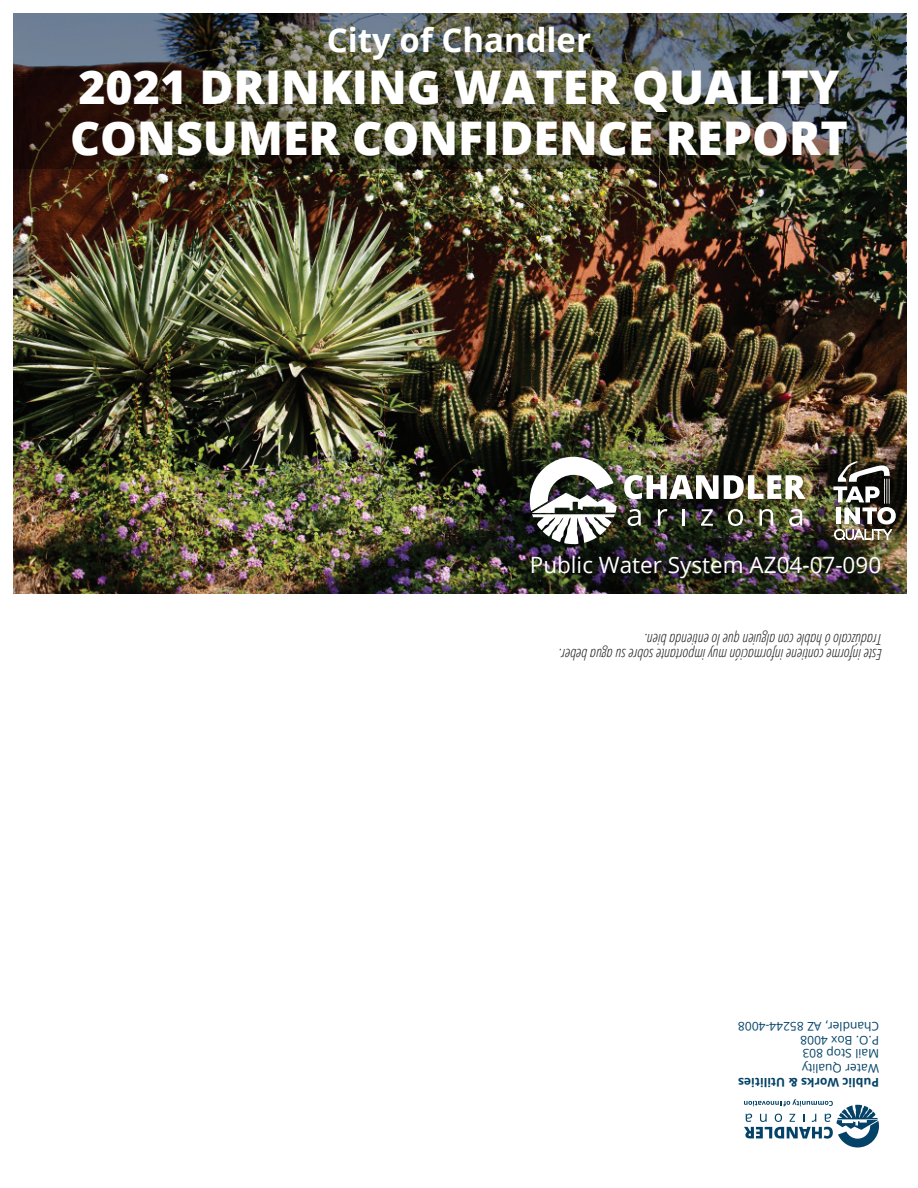
<style>
.page{position:relative;width:918px;height:1188px;background:#fff}
.page>*{position:absolute;margin:0;border:0;box-sizing:border-box;transform-origin:0 0}
.t1{font:800 46.5px/51px "Open Sans";color:#fff}
.t2{font:700 33px "Open Sans";color:#fff}
.t3{font:22.5px "Open Sans";color:#fff}
.t4{font:italic 300 15px/15px "Open Sans Condensed";color:#231f20}
.t5{font:12px/15px "Open Sans";color:#044267}
.t6{font:700 12px "Open Sans";color:#044267}
</style>
<div class="page">
<svg style="left:744px;top:1099px;width:135px;height:48px"></svg>
<img style="left:14px;top:14px;width:892px;height:580px">
<img style="left:833px;top:461px;width:63px;height:79px">
<img style="left:530px;top:457px;width:87px;height:87px">
<img style="left:624px;top:475px;width:182px;height:24px">
<svg style="left:628px;top:509px;width:13px;height:17px"></svg>
<svg style="left:658px;top:509px;width:9px;height:17px"></svg>
<svg style="left:683px;top:509px;width:2px;height:17px"></svg>
<svg style="left:701px;top:509px;width:12px;height:17px"></svg>
<svg style="left:728px;top:509px;width:15px;height:17px"></svg>
<svg style="left:760px;top:509px;width:13px;height:17px"></svg>
<svg style="left:789px;top:509px;width:13px;height:17px"></svg>
<img style="left:13px;top:14px;width:892px;height:155px">
<h2 class="t2" style="left:327px;top:16px;width:266px">City of Chandler</h2>
<h1 class="t1" style="left:70px;top:59px;width:780px">2021 DRINKING WATER QUALITY<br>CONSUMER CONFIDENCE REPORT</h1>
<h3 class="t3" style="left:530px;top:549px;width:353px">Public Water System AZ04-07-090</h3>
<p class="t4" style="left:882px;top:663px;width:324px;rotate:-180deg">Este informe contiene información muy importante sobre su agua beber.<br>Tradúzcalo ó hable con alguien que lo entienda bien.</p>
<p class="t5" style="left:879px;top:1047px;width:142px;line-height:13.5px;rotate:-180deg">P.O. Box 4008<br>Chandler, AZ 85244-4008</p>
<p class="t5" style="left:879px;top:1076px;width:78px;rotate:-180deg">Water Quality<br>Mail Stop 803</p>
<p class="t6" style="left:879px;top:1090px;width:142px;rotate:-180deg">Public Works &amp; Utilities</p>
</div>
